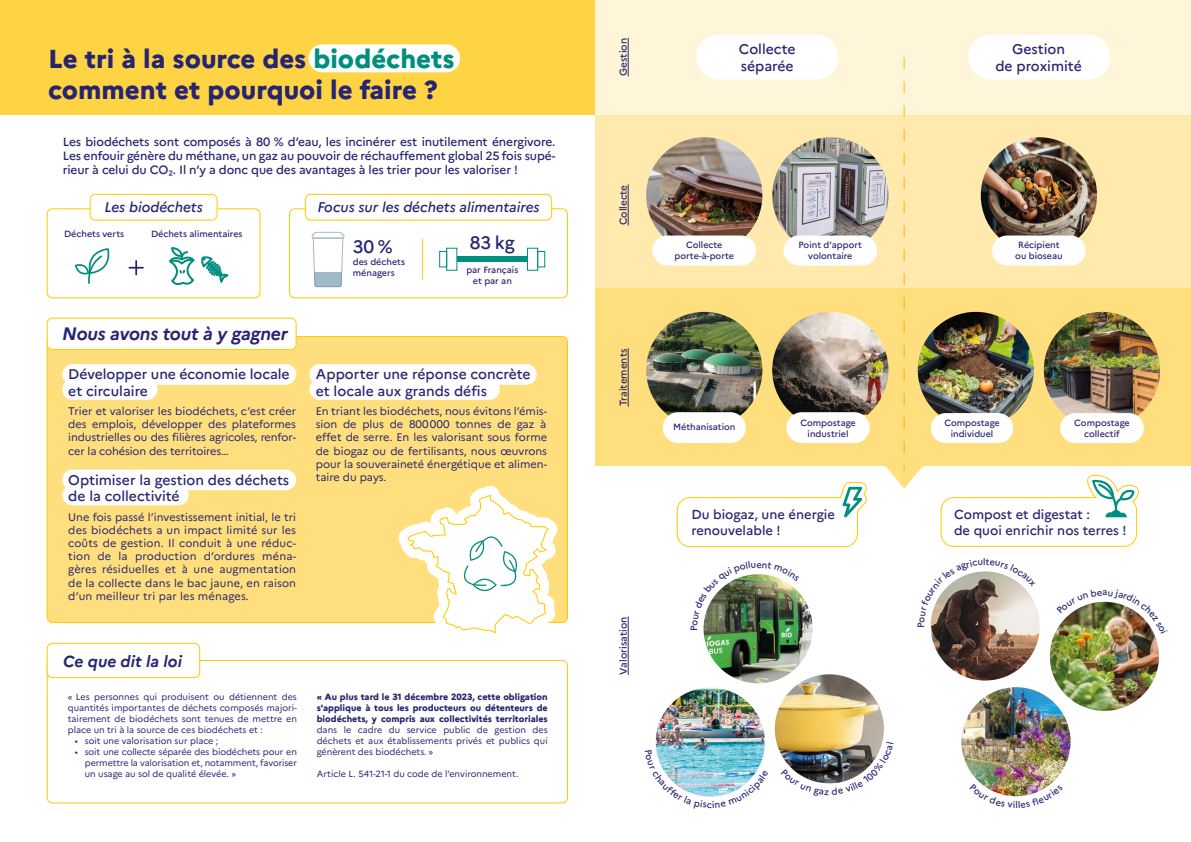
<style>
.page{position:relative;width:1191px;height:842px;background:#fff}
.page>*{position:absolute;margin:0;border:0;box-sizing:border-box;transform-origin:0 0}
.t1{font:800 26px/31.2px "Marianne";color:#272571}
.t2{font:italic 700 18px "Marianne";letter-spacing:-.01em;color:#272571}
.t3{font:500 18px "Marianne";color:#272571}
.t4{font:italic 700 16px "Marianne";color:#272571}
.t5{font:500 14px/16.8px "Marianne";color:#272571}
.t6{font:italic 500 14px "Marianne";color:#272571}
.t7{font:500 13px/15.6px "Marianne";color:#272571}
.t8{font:500 12px/14.4px "Marianne";letter-spacing:-.01em;color:#272571;text-align:justify}
.t9{font:11px/13.2px "Marianne";color:#272571;text-align:justify}
.t10{font:500 10px "Marianne";color:#272571}
.t11{font:9px/11px "Marianne";color:#272571;text-align:justify}
.t12{font:500 9px/11px "Marianne";color:#272571;text-align:center}
.t13{font:800 9px/11px "Marianne";color:#272571;text-align:justify}
.s1{color:#008e7f}
</style>
<div class="page">
<div style="left:0;top:0;width:595px;height:114px;background:#ffd444"></div>
<div style="left:47px;top:660px;width:521px;height:143px;border:1px solid #ffca00;border-radius:5px"></div>
<div style="left:47px;top:643px;width:153px;height:35px;background:#fff;border-radius:5px"></div>
<div style="left:47px;top:643px;width:153px;height:35px;border:1px solid #ffca00;border-radius:5px"></div>
<div style="left:308px;top:44px;width:152px;height:28px;background:#fff;border-radius:14px"></div>
<div style="left:47px;top:337px;width:520px;height:285px;background:#ffdf7d;border-radius:5px"></div>
<div style="left:47px;top:318px;width:249px;height:32px;background:#fff;border-radius:5px"></div>
<div style="left:47px;top:318px;width:249px;height:32px;border:1px solid #ffca00;border-radius:5px"></div>
<div style="left:62px;top:364px;width:234px;height:21px;background:#fff;border-radius:10px"></div>
<div style="left:62px;top:379px;width:95px;height:21px;background:#fff;border-radius:10px"></div>
<div style="left:309px;top:364px;width:227px;height:21px;background:#fff;border-radius:10px"></div>
<div style="left:309px;top:379px;width:191px;height:21px;background:#fff;border-radius:10px"></div>
<div style="left:62px;top:470px;width:234px;height:20px;background:#fff;border-radius:10px"></div>
<div style="left:62px;top:485px;width:127px;height:20px;background:#fff;border-radius:10px"></div>
<svg style="left:397px;top:486px;width:161px;height:175px"></svg>
<svg style="left:129px;top:261px;width:14px;height:14px"></svg>
<svg style="left:75px;top:248px;width:35px;height:36px"></svg>
<svg style="left:169px;top:247px;width:59px;height:38px"></svg>
<div style="left:47px;top:208px;width:213px;height:90px;border:1px solid #ffca00;border-radius:5px"></div>
<div style="left:90px;top:194px;width:127px;height:26px;background:#fff;border-radius:5px"></div>
<div style="left:90px;top:194px;width:127px;height:27px;border:1px solid #ffca00;border-radius:5px"></div>
<div style="left:289px;top:208px;width:279px;height:90px;border:1px solid #ffca00;border-radius:5px"></div>
<hr style="left:422px;top:238px;width:1px;height:41px;background:#ffca00">
<div style="left:439px;top:251px;width:8px;height:16px;border:1px solid #008e7f"></div>
<div style="left:527px;top:248px;width:11px;height:23px;border:1px solid #008e7f"></div>
<div style="left:537px;top:251px;width:8px;height:16px;border:1px solid #008e7f"></div>
<div style="left:457px;top:256px;width:70px;height:6px;background:#008e7f"></div>
<svg style="left:311px;top:231px;width:34px;height:57px"></svg>
<div style="left:305px;top:194px;width:246px;height:26px;background:#fff;border-radius:5px"></div>
<div style="left:305px;top:194px;width:247px;height:27px;border:1px solid #ffca00;border-radius:5px"></div>
<div style="left:595px;top:114px;width:596px;height:174px;background:#ffe9ad"></div>
<div style="left:595px;top:0;width:596px;height:114px;background:#fff5d8"></div>
<div style="left:595px;top:288px;width:596px;height:178px;background:#ffdf7d"></div>
<svg style="left:940px;top:474px;width:199px;height:73px"></svg>
<img style="left:930px;top:571px;width:109px;height:109px;border-radius:55px">
<img style="left:1049px;top:602px;width:110px;height:109px;border-radius:55px">
<img style="left:961px;top:687px;width:109px;height:109px;border-radius:55px">
<svg style="left:676px;top:482px;width:191px;height:66px"></svg>
<img style="left:646px;top:137px;width:116px;height:116px;border-radius:58px">
<div style="left:652px;top:235px;width:104px;height:30px;background:#fff;border-radius:15px"></div>
<hr style="left:628px;top:185px;width:1px;height:40px;background:#272571">
<hr style="left:628px;top:349px;width:1px;height:57px;background:#272571">
<svg style="left:882px;top:57px;width:43px;height:432px"></svg>
<img style="left:772px;top:312px;width:116px;height:103px">
<div style="left:786px;top:412px;width:83px;height:31px;background:#fff;border-radius:15px"></div>
<img style="left:646px;top:312px;width:116px;height:116px;border-radius:58px">
<div style="left:663px;top:412px;width:83px;height:31px;background:#fff;border-radius:15px"></div>
<img style="left:980px;top:137px;width:117px;height:101px">
<div style="left:992px;top:235px;width:93px;height:30px;background:#fff;border-radius:15px"></div>
<hr style="left:628px;top:617px;width:1px;height:58px;background:#272571">
<img style="left:917px;top:312px;width:117px;height:116px;border-radius:58px">
<div style="left:930px;top:413px;width:83px;height:30px;background:#fff;border-radius:15px"></div>
<img style="left:1043px;top:312px;width:117px;height:116px;border-radius:58px">
<div style="left:1060px;top:413px;width:83px;height:30px;background:#fff;border-radius:15px"></div>
<img style="left:656px;top:687px;width:109px;height:110px;border-radius:55px">
<img style="left:703px;top:574px;width:109px;height:109px;border-radius:55px">
<img style="left:775px;top:674px;width:109px;height:109px;border-radius:55px">
<img style="left:772px;top:137px;width:116px;height:116px;border-radius:58px">
<div style="left:783px;top:235px;width:94px;height:30px;background:#fff;border-radius:15px"></div>
<div style="left:696px;top:35px;width:142px;height:45px;background:#fff;border-radius:22px"></div>
<hr style="left:628px;top:38px;width:1px;height:38px;background:#272571">
<div style="left:968px;top:35px;width:142px;height:45px;background:#fff;border-radius:22px"></div>
<svg style="left:930px;top:571px;width:105px;height:55px"></svg>
<img style="left:1056px;top:601px;width:98px;height:33px">
<svg style="left:982px;top:784px;width:69px;height:13px"></svg>
<img style="left:656px;top:749px;width:109px;height:48px">
<img style="left:781px;top:742px;width:102px;height:42px">
<img style="left:703px;top:574px;width:96px;height:56px">
<h1 class="t1" style="left:48px;top:41px;width:408px">Le tri à la source des <span class="s1">biodéchets </span>comment et pourquoi le faire ?</h1>
<p class="t8" style="left:63px;top:133px;width:494px">Les biodéchets sont composés à 80 % d’eau, les incinérer est inutilement énergivore.<br>Les enfouir génère du méthane, un gaz au pouvoir de réchauffement global 25 fois supé&shy;rieur à celui du CO₂. Il n’y a donc que des avantages à les trier pour les valoriser !</p>
<p class="t6" style="left:104px;top:196px;width:100px">Les biodéchets</p>
<p class="t6" style="left:317px;top:196px;width:224px">Focus sur les déchets alimentaires</p>
<p class="t12" style="left:64px;top:228px;width:62px">Déchets verts</p>
<p class="t12" style="left:151px;top:228px;width:93px">Déchets alimentaires</p>
<h2 class="t3" style="left:353px;top:232px;width:41px">30 %</h2>
<h2 class="t3" style="left:470px;top:229px;width:46px">83 kg</h2>
<p class="t12" style="left:353px;top:256px;width:54px;text-align:left">des déchets ménagers</p>
<p class="t12" style="left:466px;top:264px;width:53px">par Français et par an</p>
<h2 class="t2" style="left:62px;top:320px;width:227px">Nous avons tout à y gagner</h2>
<p class="t5" style="left:68px;top:364px;width:223px">Développer une économie locale et circulaire</p>
<p class="t9" style="left:68px;top:404px;width:229px">Trier et valoriser les biodéchets, c’est créer des emplois, développer des plateformes industrielles ou des filières agricoles, renfor&shy;cer la cohésion des territoires…</p>
<p class="t5" style="left:68px;top:470px;width:222px">Optimiser la gestion des déchets de la collectivité</p>
<p class="t9" style="left:68px;top:509px;width:229px">Une fois passé l’investissement initial, le tri des biodéchets a un impact limité sur les coûts de gestion. Il conduit à une réduc&shy;tion de la production d’ordures ména&shy;gères résiduelles et à une augmentation de la collecte dans le bac jaune, en raison d’un meilleur tri par les ménages.</p>
<p class="t5" style="left:316px;top:364px;width:216px">Apporter une réponse concrète et locale aux grands défis</p>
<p class="t9" style="left:316px;top:404px;width:233px">En triant les biodéchets, nous évitons l’émis&shy;sion de plus de 800 000 tonnes de gaz à effet de serre. En les valorisant sous forme de biogaz ou de fertilisants, nous œuvrons pour la souveraineté énergétique et alimen&shy;taire du pays.</p>
<h3 class="t4" style="left:63px;top:649px;width:120px">Ce que dit la loi</h3>
<p class="t11" style="left:68px;top:690px;width:231px;text-indent:8px">Les personnes qui produisent ou détiennent des quantités importantes de déchets composés majori&shy;tairement de biodéchets sont tenues de mettre en place un tri à la source de ces biodéchets et :</p>
<p class="t11" style="left:75px;top:734px;width:145px">• soit une valorisation sur place ;</p>
<p class="t11" style="left:85px;top:745px;width:214px;text-indent:-10px">• soit une collecte séparée des biodéchets pour en permettre la valorisation et, notamment, favoriser un usage au sol de qualité élevée.</p>
<p class="t13" style="left:317px;top:690px;width:232px;text-indent:8px">Au plus tard le 31 décembre 2023, cette obligation s'applique à tous les producteurs ou détenteurs de biodéchets, y compris aux collectivités territoriales</p>
<p class="t11" style="left:317px;top:723px;width:232px">dans le cadre du service public de gestion des déchets et aux établissements privés et publics qui génèrent des biodéchets.</p>
<p class="t11" style="left:317px;top:767px;width:203px">Article L. 541-21-1 du code de l’environnement.</p>
<p class="t10" style="left:615px;top:76px;width:39px;rotate:-90deg">Gestion</p>
<p class="t5" style="left:995px;top:40px;width:88px;text-align:center">Gestion<br>de proximité</p>
<p class="t5" style="left:739px;top:40px;width:58px">Collecte séparée</p>
<p class="t10" style="left:615px;top:225px;width:42px;rotate:-90deg">Collecte</p>
<p class="t10" style="left:615px;top:406px;width:59px;rotate:-90deg">Traitements</p>
<p class="t10" style="left:615px;top:675px;width:59px;rotate:-90deg">Valorisation</p>
<p class="t12" style="left:674px;top:238px;width:61px">Collecte porte-à-porte</p>
<p class="t12" style="left:673px;top:421px;width:64px">Méthanisation</p>
<p class="t12" style="left:798px;top:238px;width:65px">Point d’apport volontaire</p>
<p class="t12" style="left:800px;top:417px;width:57px">Compostage industriel</p>
<p class="t7" style="left:691px;top:506px;width:145px">Du biogaz, une énergie renouvelable !</p>
<p class="t12" style="left:1015px;top:238px;width:49px">Récipient ou bioseau</p>
<p class="t12" style="left:944px;top:417px;width:57px">Compostage individuel</p>
<p class="t12" style="left:1074px;top:417px;width:57px">Compostage collectif</p>
<p class="t7" style="left:954px;top:506px;width:174px">Compost et digestat :<br>de quoi enrichir nos terres !</p>
</div>
